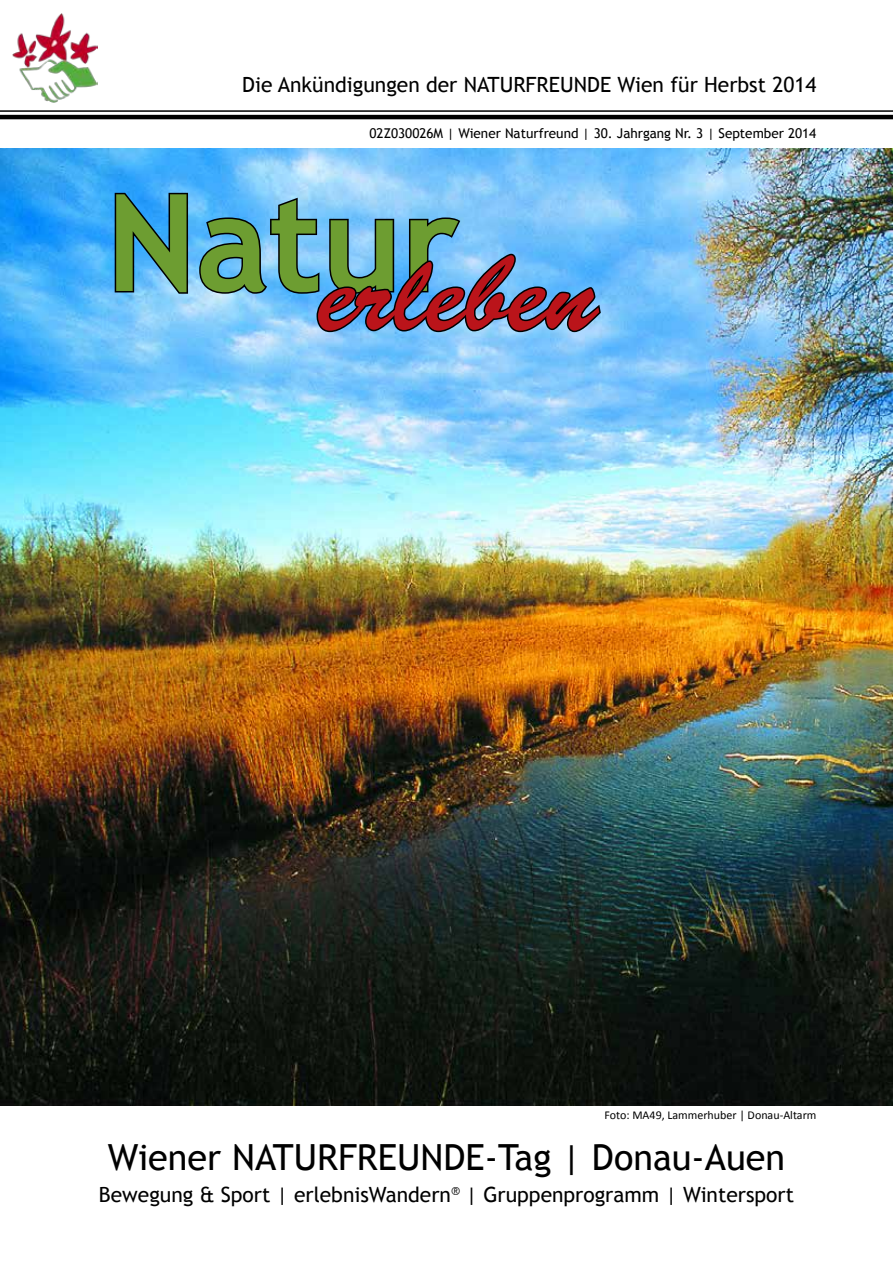
<style>
.page{position:relative;width:893px;height:1263px;background:#fff}
.page>*{position:absolute;margin:0;border:0;box-sizing:border-box;transform-origin:0 0}
.t1{font:700 135px "Trebuchet MS";color:#6d9d31}
.t2{font:108px "Brush Script Std";color:#ba141a}
.t3{font:36px "Trebuchet MS";color:#000}
.t4{font:21px "Trebuchet MS";color:#000}
.t5{font:13.5px "Trebuchet MS";color:#000}
.t6{font:12px "Calibri";color:#000}
</style>
<div class="page">
<img style="left:0;top:149px;width:893px;height:957px">
<img style="left:13px;top:13px;width:85px;height:90px">
<hr style="left:0;top:110px;width:893px;height:2px;background:#000">
<hr style="left:0;top:115px;width:893px;height:4px;background:#000">
<svg style="left:113px;top:191px;width:77px;height:104px;background:#4090cb"></svg>
<svg style="left:198px;top:196px;width:404px;height:138px;background:#65a4d3"></svg>
<p class="t4" style="left:242px;top:72px;width:576px">Die Ankündigungen der NATURFREUNDE Wien für Herbst 2014</p>
<p class="t5" style="left:370px;top:125px;width:448px">02Z030026M | Wiener Naturfreund | 30. Jahrgang Nr. 3 | September 2014</p>
<h1 class="t1" style="left:106px;top:159px;width:354px">Natur</h1>
<h2 class="t2" style="left:319px;top:234px;width:280px">erleben</h2>
<p class="t6" style="left:605px;top:1107px;width:213px">Foto: MA49, Lammerhuber | Donau-Altarm</p>
<h3 class="t3" style="left:108px;top:1136px;width:679px">Wiener NATURFREUNDE-Tag | Donau-Auen</h3>
<p class="t4" style="left:99px;top:1182px;width:697px">Bewegung &amp; Sport | erlebnisWandern<sup>®</sup> | Gruppenprogramm | Wintersport</p>
</div>
